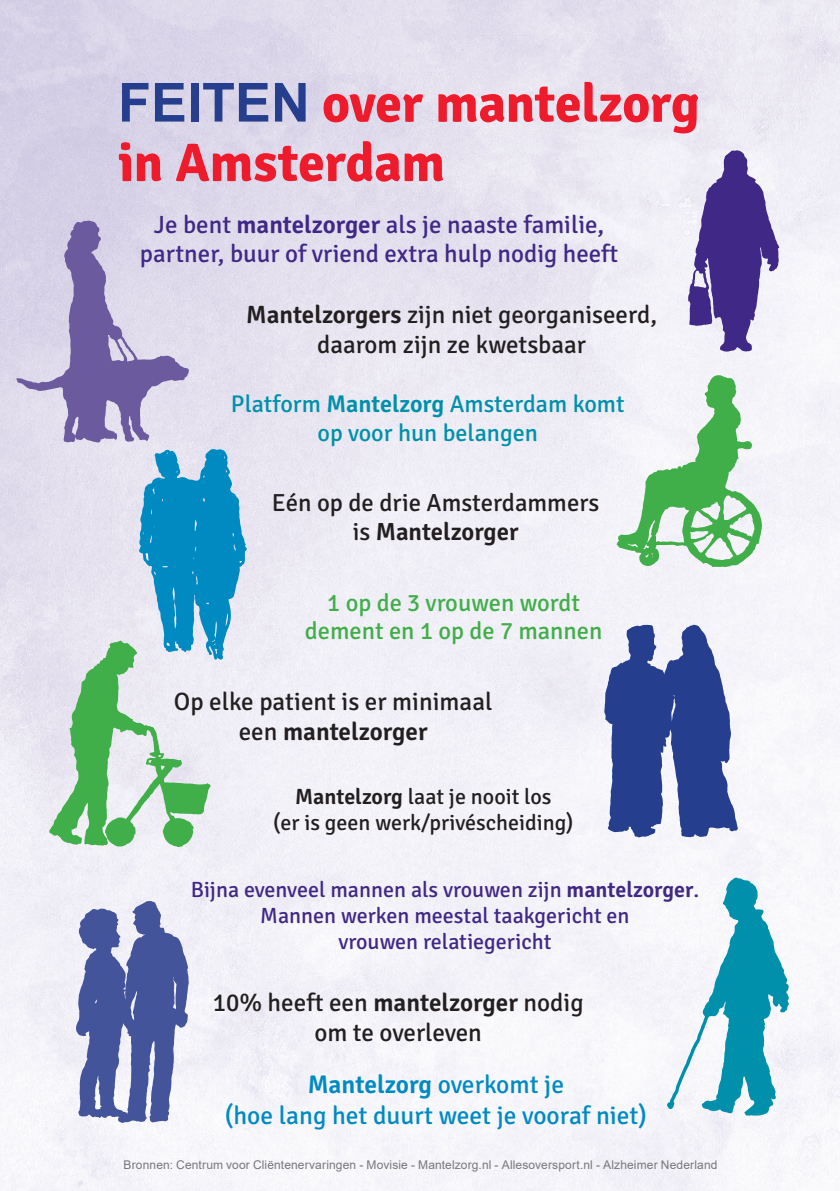
<style>
.page{position:relative;width:840px;height:1191px;background:#fff}
.page>*{position:absolute;margin:0;border:0;box-sizing:border-box;transform-origin:0 0}
.kop{font:700 54px/59.2px "Signika";letter-spacing:-.01em;color:#ee1b2d}
.t1{font:25.4px/30px "Signika";color:#008ac2;text-align:center}
.t2{font:25px/29.6px "Signika";color:#231f20;text-align:center}
.t3{font:25px/29.4px "Signika";color:#402886;text-align:center}
.t4{font:24.8px/29.2px "Signika";color:#231f20;text-align:center}
.t5{font:24.4px/27.6px "Signika";color:#40ae49;text-align:center}
.t6{font:24px/28.4px "Signika";color:#0090ab;text-align:center}
.t7{font:22px/26px "Signika";color:#402886;text-align:center}
.t8{font:22px "Signika";color:#231f20}
.t9{font:12px "Arial";letter-spacing:.01em;color:#76787b}
.s1{font-family:"Arial";color:#253f8e}
.s2{font-weight:600}
</style>
<div class="page">
<img style="left:0;top:0;width:839px;height:1191px">
<svg style="left:76px;top:901px;width:113px;height:222px"></svg>
<svg style="left:616px;top:375px;width:145px;height:192px"></svg>
<svg style="left:604px;top:624px;width:133px;height:213px"></svg>
<svg style="left:687px;top:150px;width:91px;height:202px"></svg>
<svg style="left:49px;top:449px;width:198px;height:398px;background:#a4cdd0"></svg>
<svg style="left:16px;top:220px;width:173px;height:223px;background:#bab1d2"></svg>
<svg style="left:666px;top:877px;width:122px;height:238px"></svg>
<p class="kop" style="left:118px;top:74px;width:583px"><span class="s1">FEITEN</span> over mantelzorg in Amsterdam</p>
<p class="t3" style="left:140px;top:210px;width:479px">Je bent <span class="s2">mantelzorger</span> als je naaste familie, partner, buur of vriend extra hulp nodig heeft</p>
<p class="t2" style="left:246px;top:301px;width:412px"><span class="s2">Mantelzorgers</span> zijn niet georganiseerd, daarom zijn ze kwetsbaar</p>
<p class="t6" style="left:231px;top:390px;width:395px">Platform <span class="s2">Mantelzorg</span> Amsterdam komt op voor hun belangen</p>
<p class="t4" style="left:272px;top:488px;width:329px">Eén op de drie Amsterdammers is <span class="s2">Mantelzorger</span></p>
<p class="t5" style="left:305px;top:589px;width:299px">1 op de 3 vrouwen wordt dement en 1 op de 7 mannen</p>
<p class="t2" style="left:174px;top:687px;width:320px">Op elke patient is er minimaal een <span class="s2">mantelzorger</span></p>
<p class="t8" style="left:295px;top:784px;width:258px"><span class="s2">Mantelzorg</span> laat je nooit los</p>
<p class="t8" style="left:273px;top:810px;width:302px">(er is geen werk/privéscheiding)</p>
<p class="t7" style="left:190px;top:877px;width:510px">Bijna evenveel mannen als vrouwen zijn <span class="s2">mantelzorger</span>.<br>Mannen werken meestal taakgericht en<br>vrouwen relatiegericht</p>
<p class="t2" style="left:213px;top:988px;width:372px">10% heeft een <span class="s2">mantelzorger</span> nodig om te overleven</p>
<p class="t1" style="left:225px;top:1070px;width:423px"><span class="s2">Mantelzorg</span> overkomt je<br>(hoe lang het duurt weet je vooraf niet)</p>
<p class="t9" style="left:124px;top:1156px;width:595px">Bronnen: Centrum voor Cliëntenervaringen - Movisie - Mantelzorg.nl - Allesoversport.nl - Alzheimer Nederland</p>
</div>
